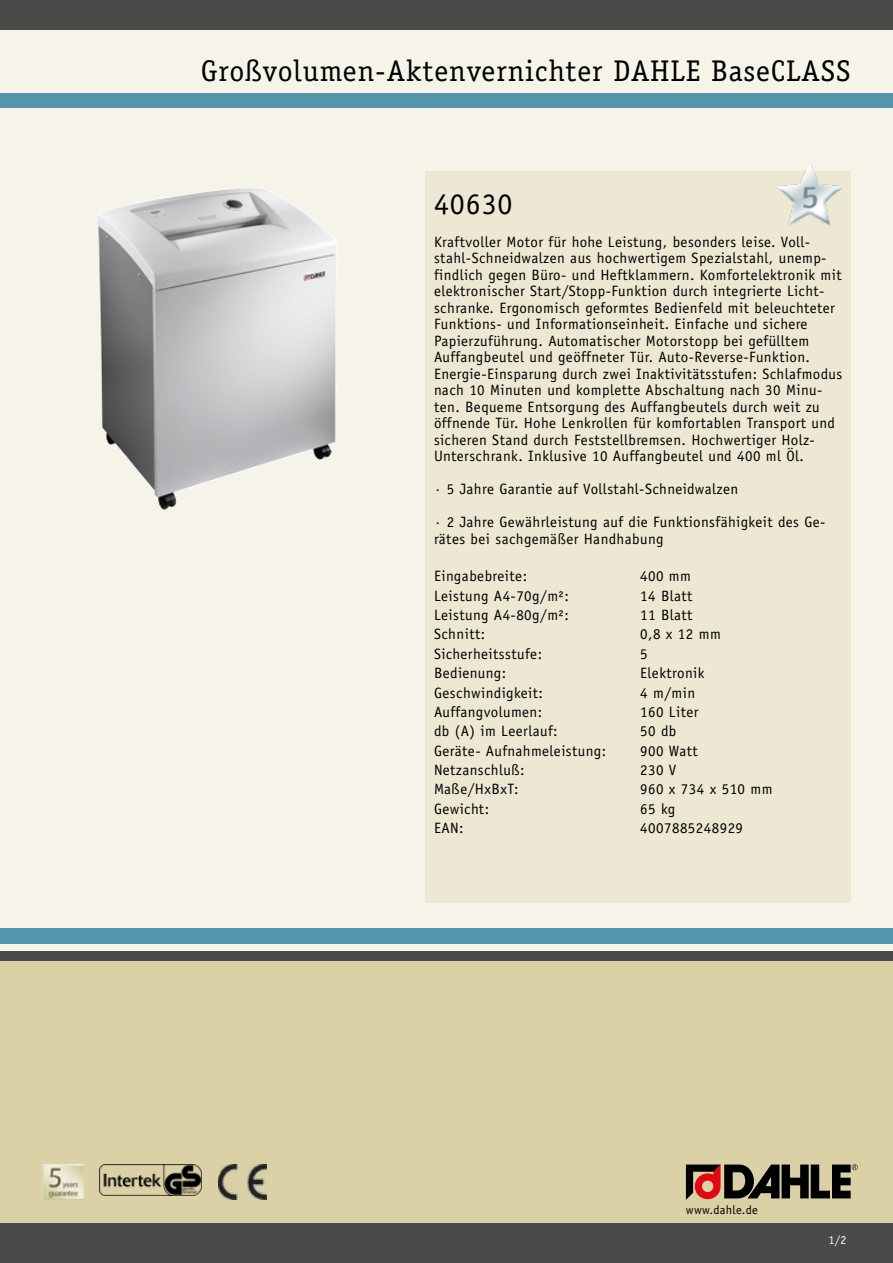
<style>
.page{position:relative;width:893px;height:1263px;background:#f6f3e9}
.page>*{position:absolute;margin:0;border:0;box-sizing:border-box;transform-origin:0 0}
.t1{font:30px "Officina Serif Std";letter-spacing:.03em;color:#000}
.t2{font:15px/16.5px "Officina Sans Std";letter-spacing:.03em;color:#000}
.t3{font:12.3px "Officina Sans Std";letter-spacing:.03em;color:#000}
.t4{font:12px "Officina Sans Std";color:#fff}
</style>
<div class="page">
<div style="left:0;top:0;width:893px;height:30px;background:#4a4a49"></div>
<div style="left:0;top:956px;width:893px;height:282px;background:#dbd1a6"></div>
<div style="left:0;top:1224px;width:893px;height:39px;background:#4a4a49"></div>
<div style="left:0;top:928px;width:893px;height:15px;background:#5295ad"></div>
<div style="left:0;top:951px;width:893px;height:9px;background:#4a4a49"></div>
<img style="left:99px;top:1164px;width:102px;height:31px">
<img style="left:218px;top:1164px;width:48px;height:35px">
<img style="left:43px;top:1164px;width:41px;height:35px">
<img style="left:96px;top:188px;width:242px;height:322px">
<svg style="left:686px;top:1164px;width:172px;height:36px"></svg>
<div style="left:0;top:94px;width:893px;height:14px;background:#5295ad"></div>
<div style="left:425px;top:171px;width:425px;height:731px;background:#ede8d3"></div>
<img style="left:777px;top:164px;width:65px;height:62px">
<h1 class="t1" style="left:201px;top:53px;width:651px">Großvolumen-Aktenvernichter DAHLE BaseCLASS</h1>
<h1 class="t1" style="left:434px;top:186px;width:80px">40630</h1>
<p class="t2" style="left:434px;top:233px;width:410px">Kraftvoller Motor für hohe Leistung, besonders leise. Voll&shy;stahl-Schneidwalzen aus hochwertigem Spezialstahl, unemp&shy;findlich gegen Büro- und Heftklammern. Komfortelektronik mit elektronischer Start/Stopp-Funktion durch integrierte Licht&shy;schranke. Ergonomisch geformtes Bedienfeld mit beleuchteter Funktions- und Informationseinheit. Einfache und sichere Papierzuführung. Automatischer Motorstopp bei gefülltem Auffangbeutel und geöffneter Tür. Auto-Reverse-Funktion.<br>Energie-Einsparung durch zwei Inaktivitätsstufen: Schlafmodus nach 10 Minuten und komplette Abschaltung nach 30 Minu&shy;ten. Bequeme Entsorgung des Auffangbeutels durch weit zu öffnende Tür. Hohe Lenkrollen für komfortablen Transport und sicheren Stand durch Feststellbremsen. Hochwertiger Holz-Unterschrank. Inklusive 10 Auffangbeutel und 400 ml Öl.</p>
<p class="t2" style="left:434px;top:481px;width:306px">· 5 Jahre Garantie auf Vollstahl-Schneidwalzen</p>
<p class="t2" style="left:434px;top:514px;width:393px">· 2 Jahre Gewährleistung auf die Funktionsfähigkeit des Ge&shy;rätes bei sachgemäßer Handhabung</p>
<p class="t2" style="left:434px;top:568px;width:95px">Eingabebreite:</p>
<p class="t2" style="left:640px;top:568px;width:52px">400 mm</p>
<p class="t2" style="left:434px;top:587px;width:136px">Leistung A4-70g/m²:</p>
<p class="t2" style="left:640px;top:587px;width:54px">14 Blatt</p>
<p class="t2" style="left:434px;top:607px;width:136px">Leistung A4-80g/m²:</p>
<p class="t2" style="left:640px;top:607px;width:54px">11 Blatt</p>
<p class="t2" style="left:434px;top:626px;width:53px">Schnitt:</p>
<p class="t2" style="left:640px;top:626px;width:82px">0,8 x 12 mm</p>
<p class="t2" style="left:434px;top:645px;width:110px">Sicherheitsstufe:</p>
<p class="t2" style="left:640px;top:645px;width:9px">5</p>
<p class="t2" style="left:434px;top:665px;width:74px">Bedienung:</p>
<p class="t2" style="left:640px;top:665px;width:66px">Elektronik</p>
<p class="t2" style="left:434px;top:684px;width:111px">Geschwindigkeit:</p>
<p class="t2" style="left:640px;top:684px;width:56px">4 m/min</p>
<p class="t2" style="left:434px;top:704px;width:110px">Auffangvolumen:</p>
<p class="t2" style="left:640px;top:704px;width:60px">160 Liter</p>
<p class="t2" style="left:434px;top:723px;width:125px">db (A) im Leerlauf:</p>
<p class="t2" style="left:640px;top:723px;width:38px">50 db</p>
<p class="t2" style="left:434px;top:742px;width:174px">Geräte- Aufnahmeleistung:</p>
<p class="t2" style="left:640px;top:742px;width:59px">900 Watt</p>
<p class="t2" style="left:434px;top:762px;width:92px">Netzanschluß:</p>
<p class="t2" style="left:640px;top:762px;width:38px">230 V</p>
<p class="t2" style="left:434px;top:781px;width:86px">Maße/HxBxT:</p>
<p class="t2" style="left:640px;top:781px;width:134px">960 x 734 x 510 mm</p>
<p class="t2" style="left:434px;top:800px;width:57px">Gewicht:</p>
<p class="t2" style="left:640px;top:800px;width:37px">65 kg</p>
<p class="t2" style="left:434px;top:820px;width:31px">EAN:</p>
<p class="t2" style="left:640px;top:820px;width:104px">4007885248929</p>
<p class="t3" style="left:686px;top:1203px;width:73px">www.dahle.de</p>
<p class="t4" style="left:828px;top:1233px;width:20px">1/2</p>
</div>
